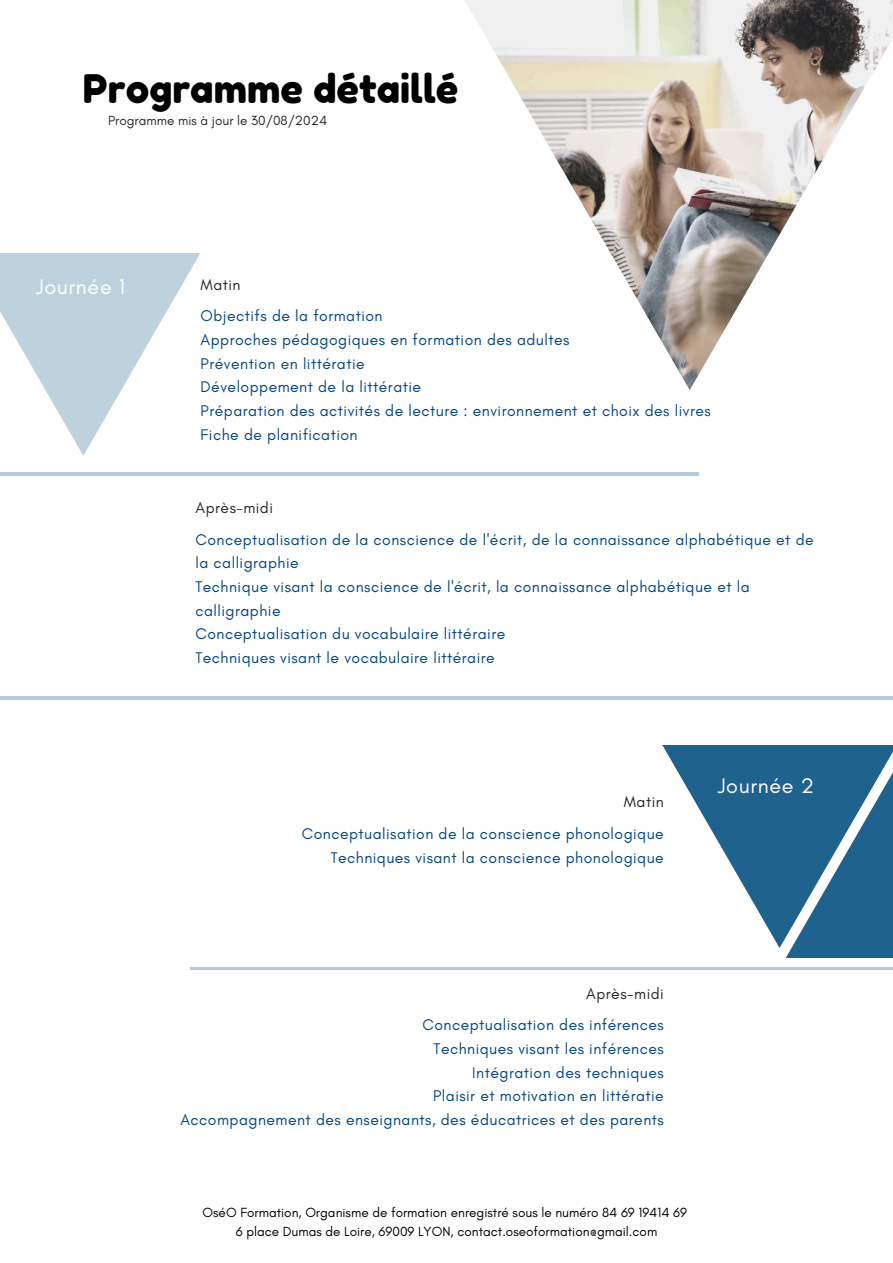
<style>
.page{position:relative;width:893px;height:1263px;background:#fff}
.page>*{position:absolute;margin:0;border:0;box-sizing:border-box;transform-origin:0 0}
.t1{font:39.3px "Fredoka One";color:#000}
.t2{font:21.52px "Glacial Indifference";letter-spacing:.03em;color:#fff}
.t3{font:15.75px/23.6px "Glacial Indifference";letter-spacing:.03em;color:#024684}
.t4{font:15.75px "Glacial Indifference";letter-spacing:.03em;color:#282828}
.t5{font:13.5px/18.6px "Glacial Indifference";color:#000;text-align:center}
.t6{font:13.5px "Glacial Indifference";color:#282828}
</style>
<div class="page">
<svg style="left:785px;top:948px;width:108px;height:10px"></svg>
<svg style="left:662px;top:745px;width:231px;height:203px;fill:#1f628e"></svg>
<hr style="left:0;top:473px;width:698px;height:2px;background:#1f628e">
<svg style="left:0;top:253px;width:201px;height:202px"></svg>
<hr style="left:190px;top:967px;width:703px;height:2px;background:#1f628e">
<hr style="left:0;top:696px;width:893px;height:4px;background:#b5cbd9">
<img style="left:464px;top:0;width:429px;height:390px">
<h1 class="t1" style="left:83px;top:65px;width:377px">Programme détaillé</h1>
<p class="t6" style="left:108px;top:112px;width:221px">Programme mis à jour le 30/08/2024</p>
<h2 class="t2" style="left:36px;top:274px;width:91px">Journée 1</h2>
<p class="t4" style="left:201px;top:275px;width:42px">Matin</p>
<p class="t3" style="left:201px;top:304px;width:511px">Objectifs de la formation<br>Approches pédagogiques en formation des adultes<br>Prévention en littératie<br>Développement de la littératie<br>Préparation des activités de lecture : environnement et choix des livres Fiche de planification</p>
<p class="t4" style="left:195px;top:498px;width:79px">Après-midi</p>
<p class="t3" style="left:195px;top:527px;width:620px">Conceptualisation de la conscience de l'écrit, de la connaissance alphabétique et de la calligraphie<br>Technique visant la conscience de l'écrit, la connaissance alphabétique et la calligraphie<br>Conceptualisation du vocabulaire littéraire<br>Techniques visant le vocabulaire littéraire</p>
<p class="t4" style="left:624px;top:792px;width:42px">Matin</p>
<p class="t3" style="left:302px;top:822px;width:363px;text-align:right">Conceptualisation de la conscience phonologique<br>Techniques visant la conscience phonologique</p>
<h2 class="t2" style="left:717px;top:772px;width:98px">Journée 2</h2>
<p class="t4" style="left:586px;top:984px;width:79px">Après-midi</p>
<p class="t3" style="left:180px;top:1013px;width:485px;text-align:right">Conceptualisation des inférences<br>Techniques visant les inférences<br>Intégration des techniques<br>Plaisir et motivation en littératie<br>Accompagnement des enseignants, des éducatrices et des parents</p>
<p class="t5" style="left:202px;top:1203px;width:486px">OséO Formation, Organisme de formation enregistré sous le numéro 84 69 19414 69<br>6 place Dumas de Loire, 69009 LYON, contact.oseoformation@gmail.com</p>
</div>
